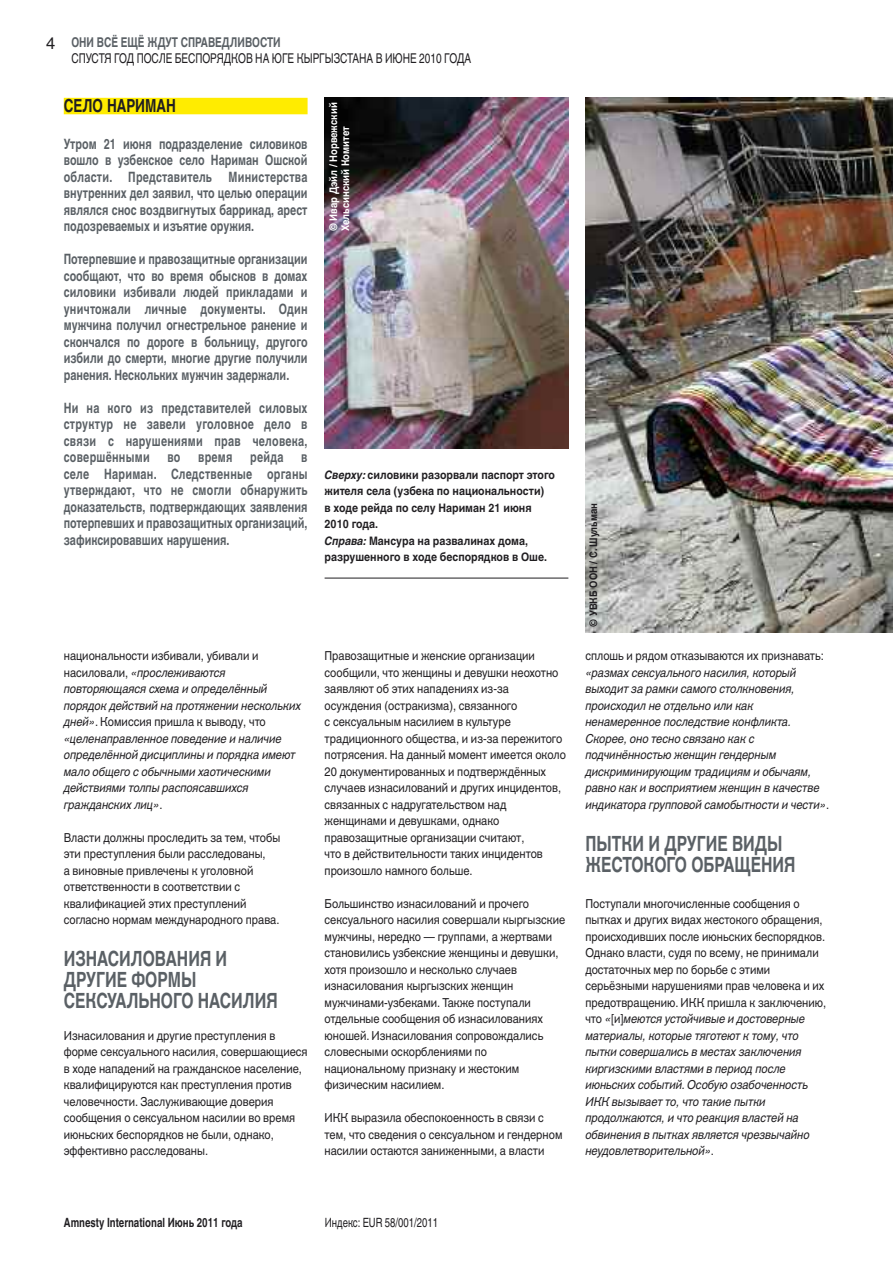
<style>
.page{position:relative;width:893px;height:1263px;background:#fff}
.page>*{position:absolute;margin:0;border:0;box-sizing:border-box;transform-origin:0 0}
.t1{font:700 21px/21px "Amnesty Helvetica World";color:#5a6065;scale:.75 1}
.t2{font:700 18px "Amnesty Helvetica World";color:#201e21;scale:.75 1}
.t3{font:700 14.25px/16.5px "Amnesty Helvetica World";color:#5a6065;text-align:justify;scale:.75 1}
.t4{font:13.5px/16.2px "Amnesty Helvetica World";color:#201e21;scale:.75 1}
.t5{font:700 12.75px "Amnesty Helvetica World";color:#201e21;scale:.75 1}
.t6{font:12.75px "Amnesty Helvetica World";color:#201e21;scale:.75 1}
.t7{font:12.3px/16.5px "Amnesty Helvetica World";color:#201e21;scale:.9 1}
.t8{font:italic 12.3px/16.5px "Amnesty Helvetica World";color:#201e21;scale:.9 1}
.t9{font:700 11.7px/16.5px "Amnesty Helvetica World";color:#201e21;scale:.9 1}
.t10{font:700 10.5px/12px "Amnesty Helvetica World";color:#fff;scale:.9 1}
.t11{font:700 10.5px "Amnesty Helvetica World";color:#201e21;scale:.9 1}
.s1{font-size:16.5px}
.s2{font-weight:700;color:#5a6065}
.s3{font-family:"Amnesty Helvetica World Bold I";font-weight:400}
.s4{font-style:normal}
</style>
<div class="page">
<div style="left:64px;top:98px;width:244px;height:16px;background:#ffec00"></div>
<img style="left:325px;top:97px;width:243px;height:351px">
<hr style="left:325px;top:578px;width:243px;height:1px;background:#201e21">
<img style="left:585px;top:97px;width:308px;height:535px">
<p class="t4" style="left:71px;top:34px;width:535px;text-indent:-25px"><span class="s1">4</span> <span class="s2">ОНИ ВСЁ ЕЩЁ ЖДУТ СПРАВЕДЛИВОСТИ<br></span>СПУСТЯ ГОД ПОСЛЕ БЕСПОРЯДКОВ НА ЮГЕ КЫРГЫЗСТАНА В ИЮНЕ 2010 ГОДА</p>
<h2 class="t2" style="left:64px;top:95px;width:151px">СЕЛО НАРИМАН</h2>
<p class="t3" style="left:64px;top:135px;width:327px">Утром 21 июня подразделение силовиков вошло в узбекское село Нариман Ошской области. Представитель Министерства внутренних дел заявил, что целью операции являлся снос воздвигнутых баррикад, арест подозреваемых и изъятие оружия.</p>
<p class="t3" style="left:64px;top:251px;width:327px">Потерпевшие и правозащитные организации сообщают, что во время обысков в домах силовики избивали людей прикладами и уничтожали личные документы. Один мужчина получил огнестрельное ранение и скончался по дороге в больницу, другого избили до смерти, многие другие получили ранения. Нескольких мужчин задержали.</p>
<p class="t3" style="left:64px;top:399px;width:327px">Ни на кого из представителей силовых структур не завели уголовное дело в связи с нарушениями прав человека, совершёнными во время рейда в селе Нариман. Следственные органы утверждают, что не смогли обнаружить доказательств, подтверждающих заявления потерпевших и правозащитных организаций, зафиксировавших нарушения.</p>
<p class="t10" style="left:327px;top:231px;width:145px;rotate:-90deg">© Ивар Дэйл / Норвежский<br>Хельсинский Комитет</p>
<p class="t9" style="left:325px;top:466px;width:257px"><span class="s3">Сверху:</span> силовики разорвали паспорт этого жителя села (узбека по национальности)<br>в ходе рейда по селу Нариман 21 июня 2010 года.<br><span class="s3">Справа:</span> Мансура на развалинах дома, разрушенного в ходе беспорядков в Оше.</p>
<p class="t8" style="left:64px;top:648px;width:265px"><span class="s4">национальности избивали, убивали и насиловали,</span> «прослеживаются повторяющаяся схема и определённый порядок действий на протяжении нескольких дней»<span class="s4">. Комиссия пришла к выводу, что </span>«целенаправленное поведение и наличие определённой дисциплины и порядка имеют мало общего с обычными хаотическими действиями толпы распоясавшихся гражданских лиц»<span class="s4">.</span></p>
<p class="t7" style="left:64px;top:829px;width:242px">Власти должны проследить за тем, чтобы эти преступления были расследованы,<br>а виновные привлечены к уголовной ответственности в соответствии с квалификацией этих преступлений согласно нормам международного права.</p>
<h1 class="t1" style="left:64px;top:949px;width:287px">ИЗНАСИЛОВАНИЯ И<br>ДРУГИЕ ФОРМЫ<br>СЕКСУАЛЬНОГО НАСИЛИЯ</h1>
<p class="t7" style="left:64px;top:1027px;width:272px">Изнасилования и другие преступления в форме сексуального насилия, совершающиеся в ходе нападений на гражданское население, квалифицируются как преступления против человечности. Заслуживающие доверия сообщения о сексуальном насилии во время июньских беспорядков не были, однако, эффективно расследованы.</p>
<p class="t7" style="left:325px;top:648px;width:270px">Правозащитные и женские организации сообщили, что женщины и девушки неохотно заявляют об этих нападениях из-за осуждения (остракизма), связанного<br>с сексуальным насилием в культуре традиционного общества, и из-за пережитого потрясения. На данный момент имеется около 20 документированных и подтверждённых случаев изнасилований и других инцидентов, связанных с надругательством над женщинами и девушками, однако правозащитные организации считают,<br>что в действительности таких инцидентов произошло намного больше.</p>
<p class="t7" style="left:325px;top:895px;width:269px">Большинство изнасилований и прочего сексуального насилия совершали кыргызские мужчины, нередко — группами, а жертвами становились узбекские женщины и девушки, хотя произошло и несколько случаев изнасилования кыргызских женщин мужчинами-узбеками. Также поступали отдельные сообщения об изнасилованиях юношей. Изнасилования сопровождались словесными оскорблениями по национальному признаку и жестоким физическим насилием.</p>
<p class="t7" style="left:325px;top:1109px;width:266px">ИКК выразила обеспокоенность в связи с тем, что сведения о сексуальном и гендерном насилии остаются заниженными, а власти</p>
<p class="t11" style="left:587px;top:627px;width:139px;rotate:-90deg">© УВКБ ООН / С. Шульман</p>
<p class="t7" style="left:585px;top:647px;width:267px">сплошь и рядом отказываются их признавать:</p>
<p class="t8" style="left:585px;top:664px;width:272px">«размах сексуального насилия, который выходит за рамки самого столкновения, происходил не отдельно или как ненамеренное последствие конфликта.<br>Скорее, оно тесно связано как с подчинённостью женщин гендерным дискриминирующим традициям и обычаям, равно как и восприятием женщин в качестве индикатора групповой самобытности и чести»<span class="s4">.</span></p>
<h1 class="t1" style="left:585px;top:833px;width:282px">ПЫТКИ И ДРУГИЕ ВИДЫ<br>ЖЕСТОКОГО ОБРАЩЕНИЯ</h1>
<p class="t8" style="left:585px;top:895px;width:269px"><span class="s4">Поступали многочисленные сообщения о пытках и других видах жестокого обращения, происходивших после июньских беспорядков.<br>Однако власти, судя по всему, не принимали достаточных мер по борьбе с этими серьёзными нарушениями прав человека и их предотвращению. ИКК пришла к заключению, что</span> «<span class="s4">[и]</span>меются устойчивые и достоверные материалы, которые тяготеют к тому, что пытки совершались в местах заключения киргизскими властями в период после июньских событий. Особую озабоченность ИКК вызывает то, что такие пытки продолжаются, и что реакция властей на обвинения в пытках является чрезвычайно неудовлетворительной»<span class="s4">.</span></p>
<p class="t5" style="left:64px;top:1215px;width:240px">Amnesty International Июнь 2011 года</p>
<p class="t6" style="left:325px;top:1215px;width:152px">Индекс: EUR 58/001/2011</p>
</div>
